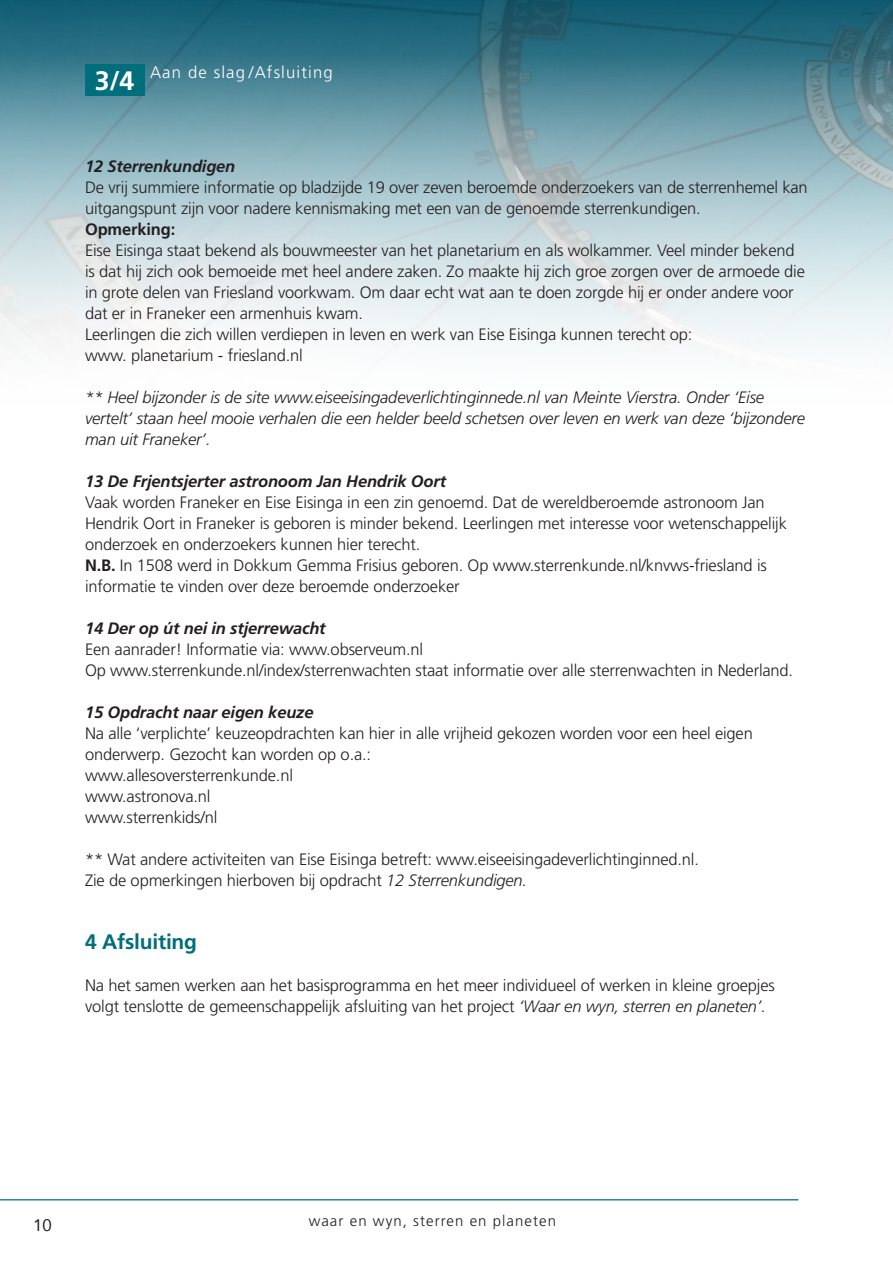
<style>
.page{position:relative;width:893px;height:1263px;background:#fff}
.page>*{position:absolute;margin:0;border:0;box-sizing:border-box;transform-origin:0 0}
.kop{font:700 26.7px "Frutiger";color:#fff}
.kop-2{font:700 21px "Frutiger";letter-spacing:-.01em;color:#006e7b}
.plat{font:300 16.65px "Frutiger";letter-spacing:.07em;color:#fff}
.t1{font:16.65px "Avenir";color:#231f20}
.plat-2{font:300 16.5px/21px "Frutiger";letter-spacing:-.01em;color:#231f20}
.plat_cursief{font:italic 300 16.5px/21px "Frutiger";letter-spacing:-.01em;color:#231f20}
.plat_vet_cursief{font:italic 700 16.5px "Frutiger";letter-spacing:-.01em;color:#231f20}
.plat-3{font:700 16.5px "Frutiger";letter-spacing:-.01em;color:#231f20}
.t2{font:300 15px "Frutiger";letter-spacing:.07em;color:#231f20}
.s1{font-weight:700}
.s2{font-style:italic}
</style>
<div class="page">
<img style="left:0;top:0;width:893px;height:56px">
<svg style="left:0;top:56px;width:893px;height:289px;background:#a8c4cb"></svg>
<hr style="left:0;top:1199px;width:798px;height:1px;background:#006e7b">
<div style="left:85px;top:64px;width:59px;height:32px;background:#006e7b"></div>
<p class="kop" style="left:95px;top:65px;width:41px">3/4</p>
<p class="plat" style="left:150px;top:63px;width:184px">Aan de slag /Afsluiting</p>
<p class="plat_vet_cursief" style="left:85px;top:157px;width:152px">12 Sterrenkundigen</p>
<p class="plat-2" style="left:85px;top:177px;width:724px">De vrij summiere informatie op bladzijde 19 over zeven beroemde onderzoekers van de sterrenhemel kan uitgangspunt zijn voor nadere kennismaking met een van de genoemde sterrenkundigen.</p>
<p class="plat-3" style="left:85px;top:220px;width:92px">Opmerking:</p>
<p class="plat-2" style="left:85px;top:240px;width:721px">Eise Eisinga staat bekend als bouwmeester van het planetarium en als wolkammer. Veel minder bekend is dat hij zich ook bemoeide met heel andere zaken. Zo maakte hij zich groe zorgen over de armoede die in grote delen van Friesland voorkwam. Om daar echt wat aan te doen zorgde hij er onder andere voor dat er in Franeker een armenhuis kwam.</p>
<p class="plat-2" style="left:85px;top:324px;width:609px">Leerlingen die zich willen verdiepen in leven en werk van Eise Eisinga kunnen terecht op:</p>
<p class="plat-2" style="left:85px;top:345px;width:219px">www. planetarium - friesland.nl</p>
<p class="plat_cursief" style="left:85px;top:387px;width:722px">** Heel bijzonder is de site www.eiseeisingadeverlichtinginnede.nl van Meinte Vierstra. Onder ‘Eise vertelt’ staan heel mooie verhalen die een helder beeld schetsen over leven en werk van deze ‘bijzondere man uit Franeker’.</p>
<p class="plat_vet_cursief" style="left:85px;top:472px;width:363px">13 De Frjentsjerter astronoom Jan Hendrik Oort</p>
<p class="plat-2" style="left:85px;top:492px;width:703px">Vaak worden Franeker en Eise Eisinga in een zin genoemd. Dat de wereldberoemde astronoom Jan<br>Hendrik Oort in Franeker is geboren is minder bekend. Leerlingen met interesse voor wetenschappelijk onderzoek en onderzoekers kunnen hier terecht.</p>
<p class="plat-2" style="left:85px;top:555px;width:683px"><span class="s1">N.B.</span> In 1508 werd in Dokkum Gemma Frisius geboren. Op www.sterrenkunde.nl/knvws-friesland is informatie te vinden over deze beroemde onderzoeker</p>
<p class="plat_vet_cursief" style="left:85px;top:619px;width:242px">14 Der op út nei in stjerrewacht</p>
<p class="plat-2" style="left:85px;top:639px;width:340px">Een aanrader! Informatie via: www.observeum.nl</p>
<p class="plat-2" style="left:85px;top:660px;width:710px">Op www.sterrenkunde.nl/index/sterrenwachten staat informatie over alle sterrenwachten in Nederland.</p>
<p class="plat_vet_cursief" style="left:85px;top:703px;width:230px">15 Opdracht naar eigen keuze</p>
<p class="plat-2" style="left:85px;top:723px;width:669px">Na alle ‘verplichte’ keuzeopdrachten kan hier in alle vrijheid gekozen worden voor een heel eigen onderwerp. Gezocht kan worden op o.a.:</p>
<p class="plat-2" style="left:85px;top:765px;width:209px">www.allesoversterrenkunde.nl</p>
<p class="plat-2" style="left:85px;top:786px;width:127px">www.astronova.nl</p>
<p class="plat-2" style="left:85px;top:807px;width:134px">www.sterrenkids/nl</p>
<p class="plat-2" style="left:85px;top:849px;width:615px">** Wat andere activiteiten van Eise Eisinga betreft: www.eiseeisingadeverlichtinginned.nl.</p>
<p class="plat-2" style="left:85px;top:870px;width:444px">Zie de opmerkingen hierboven bij opdracht <span class="s2">12 Sterrenkundigen.</span></p>
<p class="kop-2" style="left:85px;top:930px;width:114px">4 Afsluiting</p>
<p class="plat-2" style="left:85px;top:975px;width:691px">Na het samen werken aan het basisprogramma en het meer individueel of werken in kleine groepjes volgt tenslotte de gemeenschappelijk afsluiting van het project <span class="s2">‘Waar en wyn, sterren en planeten’.</span></p>
<p class="t1" style="left:33px;top:1211px;width:20px">10</p>
<p class="t2" style="left:309px;top:1212px;width:249px">waar en wyn, sterren en planeten</p>
</div>
